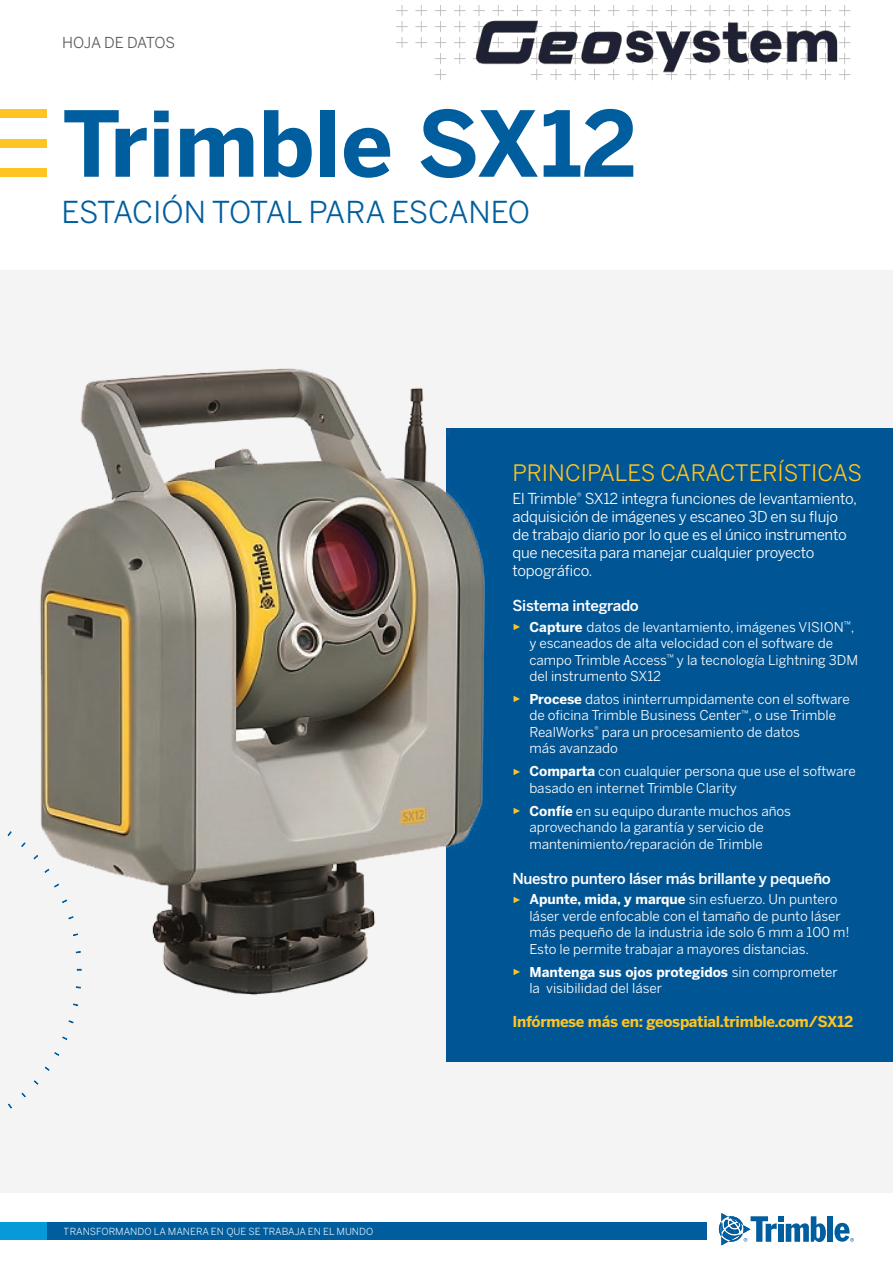
<style>
.page{position:relative;width:893px;height:1263px;background:#fff}
.page>*{position:absolute;margin:0;border:0;box-sizing:border-box;transform-origin:0 0}
.t1{font:700 90px "Benton Sans";color:#005e9e}
.t2{font:30px "Benton Sans";letter-spacing:-.02em;color:#005e9e}
.t3{font:22.5px "Benton Sans";color:#fec422}
.t4{font:15px/18px "Benton Sans";letter-spacing:-.015em;color:#fff}
.t5{font:500 15px "Benton Sans";letter-spacing:-.02em;color:#fff}
.t6{font:700 15px "Benton Sans";letter-spacing:-.02em;color:#fec422}
.t7{font:15px "Benton Sans";letter-spacing:-.025em;color:#57585a}
.t8{font:13.5px/16.5px "Benton Sans";color:#fff}
.t9{font:9.75px "Benton Sans";color:#fff}
.t10{font:7.5px "Benton Sans";color:#57585a}
.s1{font-family:"Arial";font-size:9px;color:#fec422}
.s2{font-weight:700}
</style>
<div class="page">
<svg style="left:396px;top:0;width:454px;height:80px"></svg>
<div style="left:0;top:110px;width:47px;height:8px;background:#fec422"></div>
<div style="left:0;top:139px;width:47px;height:8px;background:#fec422"></div>
<div style="left:0;top:168px;width:47px;height:8px;background:#fec422"></div>
<div style="left:827px;top:1216px;width:6px;height:26px;background:#005e9e"></div>
<svg style="left:719px;top:1213px;width:107px;height:32px"></svg>
<svg style="left:834px;top:1223px;width:20px;height:19px"></svg>
<div style="left:0;top:1222px;width:704px;height:17px;background:#069ad9"></div>
<div style="left:47px;top:1222px;width:659px;height:17px;background:#005e9e"></div>
<div style="left:0;top:270px;width:893px;height:923px;background:#f4f4f4"></div>
<svg style="left:21px;top:1092px;width:5px;height:5px"></svg>
<svg style="left:8px;top:1103px;width:4px;height:6px"></svg>
<svg style="left:7px;top:831px;width:5px;height:5px"></svg>
<svg style="left:21px;top:842px;width:5px;height:5px"></svg>
<div style="left:446px;top:428px;width:447px;height:634px;background:#005595"></div>
<img style="left:34px;top:368px;width:453px;height:717px">
<img style="left:450px;top:9px;width:401px;height:64px">
<p class="t7" style="left:62px;top:32px;width:114px">HOJA DE DATOS</p>
<h1 class="t1" style="left:62px;top:78px;width:576px">Trimble SX12</h1>
<h2 class="t2" style="left:62px;top:191px;width:470px">ESTACIÓN TOTAL PARA ESCANEO</h2>
<p class="t10" style="left:446px;top:426px;width:5px">1</p>
<h3 class="t3" style="left:512px;top:457px;width:351px">PRINCIPALES CARACTERÍSTICAS</h3>
<p class="t4" style="left:512px;top:488px;width:346px">El Trimble<sup>®</sup> SX12 integra funciones de levantamiento, adquisición de imágenes y escaneo 3D en su flujo de trabajo diario por lo que es el único instrumento que necesita para manejar cualquier proyecto topográfico.</p>
<p class="t5" style="left:512px;top:594px;width:128px">Sistema integrado</p>
<p class="t8" style="left:529px;top:618px;width:330px;text-indent:-17px"><span class="s1">►</span> <span class="s2">Capture</span> datos de levantamiento, imágenes VISION<sup>™</sup>, y escaneados de alta velocidad con el software de campo Trimble Access<sup>™</sup> y la tecnología Lightning 3DM del instrumento SX12</p>
<p class="t8" style="left:529px;top:690px;width:322px;text-indent:-17px"><span class="s1">►</span> <span class="s2">Procese</span> datos ininterrumpidamente con el software de oficina Trimble Business Center<sup>™</sup>, o use Trimble RealWorks<sup>®</sup> para un procesamiento de datos<br>más avanzado</p>
<p class="t8" style="left:529px;top:762px;width:328px;text-indent:-17px"><span class="s1">►</span> <span class="s2">Comparta</span> con cualquier persona que use el software basado en internet Trimble Clarity</p>
<p class="t8" style="left:529px;top:802px;width:263px;text-indent:-17px"><span class="s1">►</span> <span class="s2">Confíe</span> en su equipo durante muchos años aprovechando la garantía y servicio de mantenimiento/reparación de Trimble</p>
<p class="t5" style="left:512px;top:867px;width:320px">Nuestro puntero láser más brillante y pequeño</p>
<p class="t8" style="left:529px;top:890px;width:322px;text-indent:-17px"><span class="s1">►</span> <span class="s2">Apunte, mida, y marque</span> sin esfuerzo. Un puntero láser verde enfocable con el tamaño de punto láser más pequeño de la industria ¡de solo 6 mm a 100 m!<br>Esto le permite trabajar a mayores distancias.</p>
<p class="t8" style="left:529px;top:963px;width:310px;text-indent:-17px"><span class="s1">►</span> <span class="s2">Mantenga sus ojos protegidos</span> sin comprometer la visibilidad del láser</p>
<p class="t6" style="left:512px;top:1010px;width:342px">Infórmese más en: geospatial.trimble.com/SX12</p>
<p class="t9" style="left:64px;top:1224px;width:311px">TRANSFORMANDO LA MANERA EN QUE SE TRABAJA EN EL MUNDO</p>
</div>
